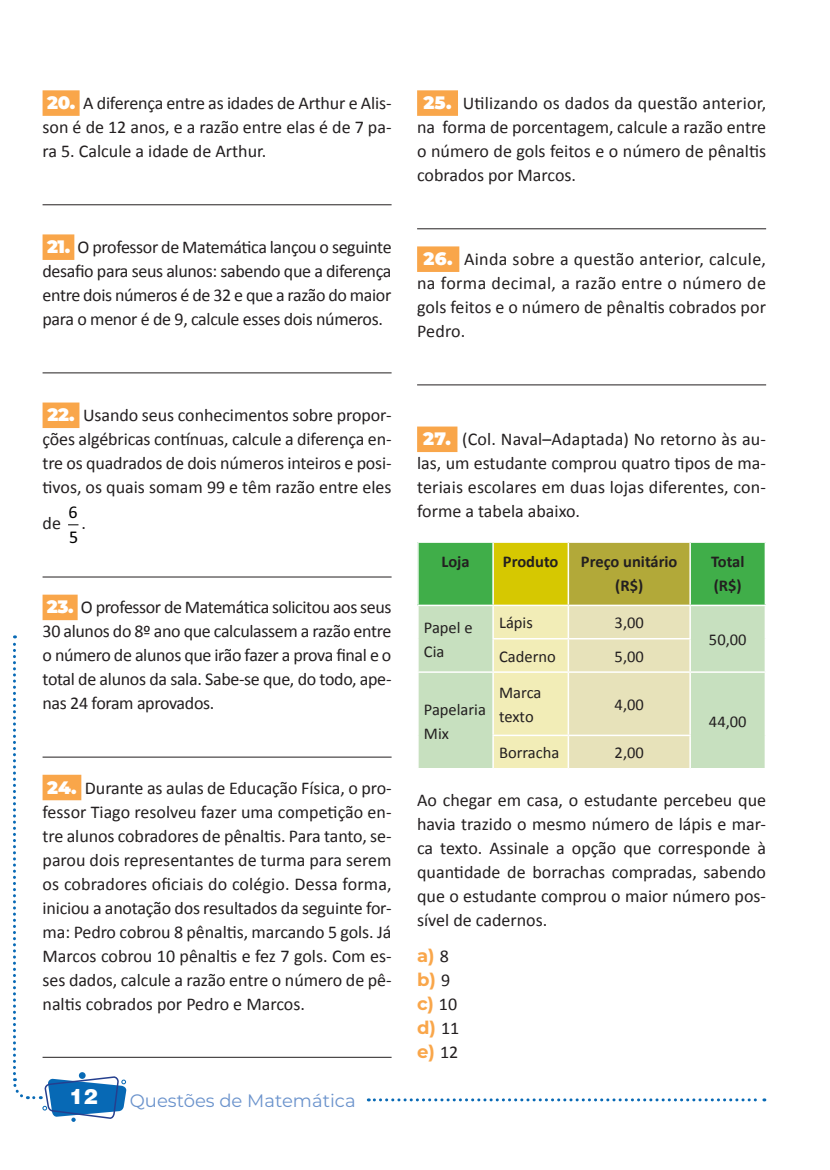
<style>
.page{position:relative;width:830px;height:1170px;background:#fff}
.page>*{position:absolute;margin:0;border:0;box-sizing:border-box;transform-origin:0 0}
.t1{font:900 21px "Helvetica";color:#fff}
.ENUNCIADO{font:18px/24px "Calibri";color:#231f20;text-align:justify}
.TEXTO_sem_recuo{font:18px/24px "Calibri";color:#231f20;text-align:justify}
.t2{font:18px "Montserrat";color:#6b93cc}
.ALTERNATIVAS{font:700 18px "Montserrat";color:#f9a64a}
.t3{font:18px/25.3px "Calibri";color:#000}
.TEXTO_sem_recuo-2{font:16.5px/24px "Calibri";color:#231f20}
.TEXTO_sem_recuo-3{font:700 16.5px/24px "Calibri";color:#231f20;text-align:center}
.s1{font-family:"Montserrat";font-weight:900;color:#fff}
.s2{font-family:"Calibri";font-weight:400;color:#231f20}
</style>
<div class="page">
<svg style="left:79px;top:1071px;width:7px;height:7px"></svg>
<svg style="left:368px;top:1098px;width:396px;height:3px"></svg>
<svg style="left:40px;top:1075px;width:87px;height:46px"></svg>
<svg style="left:13px;top:635px;width:21px;height:464px"></svg>
<div style="left:43px;top:234px;width:31px;height:26px;background:#f9a64a"></div>
<hr style="left:43px;top:372px;width:348px;height:1px;background:#231f20">
<div style="left:43px;top:402px;width:36px;height:26px;background:#f9a64a"></div>
<hr style="left:43px;top:576px;width:348px;height:1px;background:#231f20">
<div style="left:43px;top:90px;width:37px;height:26px;background:#f9a64a"></div>
<hr style="left:43px;top:204px;width:348px;height:1px;background:#231f20">
<div style="left:43px;top:594px;width:35px;height:26px;background:#f9a64a"></div>
<hr style="left:43px;top:756px;width:348px;height:1px;background:#231f20">
<div style="left:43px;top:774px;width:38px;height:26px;background:#f9a64a"></div>
<hr style="left:43px;top:1056px;width:348px;height:1px;background:#231f20">
<div style="left:417px;top:90px;width:41px;height:26px;background:#f9a64a"></div>
<hr style="left:417px;top:228px;width:348px;height:1px;background:#231f20">
<div style="left:417px;top:246px;width:42px;height:26px;background:#f9a64a"></div>
<hr style="left:417px;top:384px;width:348px;height:1px;background:#231f20">
<div style="left:417px;top:426px;width:40px;height:26px;background:#f9a64a"></div>
<div style="left:417px;top:542px;width:76px;height:63px;background:#40ae49"></div>
<div style="left:493px;top:542px;width:75px;height:63px;background:#d6c801"></div>
<div style="left:568px;top:542px;width:121px;height:63px;background:#b2a939"></div>
<div style="left:689px;top:542px;width:76px;height:63px;background:#40ae49"></div>
<svg style="left:418px;top:606px;width:346px;height:162px"></svg>
<hr style="left:417px;top:541px;width:76px;height:2px;background:#fff">
<hr style="left:417px;top:543px;width:1px;height:61px;background:#fff">
<hr style="left:493px;top:541px;width:75px;height:2px;background:#fff">
<hr style="left:492px;top:543px;width:1px;height:61px;background:#fff">
<hr style="left:568px;top:541px;width:121px;height:2px;background:#fff">
<hr style="left:567px;top:543px;width:2px;height:61px;background:#fff">
<hr style="left:689px;top:541px;width:76px;height:2px;background:#fff">
<hr style="left:689px;top:543px;width:1px;height:61px;background:#fff">
<hr style="left:764px;top:543px;width:1px;height:61px;background:#fff">
<hr style="left:417px;top:604px;width:76px;height:2px;background:#fff">
<hr style="left:493px;top:604px;width:75px;height:2px;background:#fff">
<hr style="left:492px;top:606px;width:1px;height:32px;background:#fff">
<hr style="left:568px;top:604px;width:121px;height:2px;background:#fff">
<hr style="left:567px;top:606px;width:2px;height:32px;background:#fff">
<hr style="left:689px;top:604px;width:76px;height:2px;background:#fff">
<hr style="left:689px;top:606px;width:1px;height:32px;background:#fff">
<hr style="left:492px;top:638px;width:76px;height:1px;background:#fff">
<hr style="left:492px;top:639px;width:1px;height:32px;background:#fff">
<hr style="left:568px;top:638px;width:122px;height:1px;background:#fff">
<hr style="left:567px;top:639px;width:2px;height:32px;background:#fff">
<hr style="left:689px;top:639px;width:1px;height:32px;background:#fff">
<hr style="left:417px;top:671px;width:76px;height:1px;background:#fff">
<hr style="left:493px;top:671px;width:75px;height:1px;background:#fff">
<hr style="left:492px;top:672px;width:1px;height:62px;background:#fff">
<hr style="left:568px;top:671px;width:121px;height:1px;background:#fff">
<hr style="left:567px;top:672px;width:2px;height:62px;background:#fff">
<hr style="left:689px;top:671px;width:76px;height:1px;background:#fff">
<hr style="left:689px;top:672px;width:1px;height:62px;background:#fff">
<hr style="left:492px;top:734px;width:76px;height:2px;background:#fff">
<hr style="left:492px;top:736px;width:1px;height:32px;background:#fff">
<hr style="left:568px;top:734px;width:122px;height:2px;background:#fff">
<hr style="left:567px;top:736px;width:2px;height:32px;background:#fff">
<hr style="left:689px;top:736px;width:1px;height:32px;background:#fff">
<p class="ENUNCIADO" style="left:43px;top:90px;width:350px"><span class="s1">20.</span> A diferença entre as idades de Arthur e Alis&shy;son é de 12 anos, e a razão entre elas é de 7 pa&shy;ra 5. Calcule a idade de Arthur.</p>
<p class="ENUNCIADO" style="left:43px;top:234px;width:350px"><span class="s1">21.</span> O professor de Matemática lançou o seguinte desafio para seus alunos: sabendo que a diferença entre dois números é de 32 e que a razão do maior para o menor é de 9, calcule esses dois números.</p>
<p class="ENUNCIADO" style="left:417px;top:90px;width:350px;text-indent:6px"><span class="s1">25.</span> Utilizando os dados da questão anterior, na forma de porcentagem, calcule a razão entre o número de gols feitos e o número de pênaltis cobrados por Marcos.</p>
<p class="ENUNCIADO" style="left:417px;top:246px;width:350px;text-indent:6px"><span class="s1">26.</span> Ainda sobre a questão anterior, calcule, na forma decimal, a razão entre o número de gols feitos e o número de pênaltis cobrados por Pedro.</p>
<p class="ENUNCIADO" style="left:43px;top:402px;width:350px"><span class="s1">22.</span> Usando seus conhecimentos sobre propor&shy;ções algébricas contínuas, calcule a diferença en&shy;tre os quadrados de dois números inteiros e posi&shy;tivos, os quais somam 99 e têm razão entre eles</p>
<p class="ENUNCIADO" style="left:43px;top:510px;width:20px">de</p>
<p class="t3" style="left:69px;top:498px;width:11px">6<br>5</p>
<p class="ENUNCIADO" style="left:82px;top:510px;width:6px">.</p>
<p class="ENUNCIADO" style="left:43px;top:594px;width:350px"><span class="s1">23.</span> O professor de Matemática solicitou aos seus 30 alunos do 8º ano que calculassem a razão entre o número de alunos que irão fazer a prova final e o total de alunos da sala. Sabe-se que, do todo, ape&shy;nas 24 foram aprovados.</p>
<p class="ENUNCIADO" style="left:43px;top:774px;width:350px"><span class="s1">24.</span> Durante as aulas de Educação Física, o pro&shy;fessor Tiago resolveu fazer uma competição en&shy;tre alunos cobradores de pênaltis. Para tanto, se&shy;parou dois representantes de turma para serem os cobradores oficiais do colégio. Dessa forma, iniciou a anotação dos resultados da seguinte for&shy;ma: Pedro cobrou 8 pênaltis, marcando 5 gols. Já Marcos cobrou 10 pênaltis e fez 7 gols. Com es&shy;ses dados, calcule a razão entre o número de pê&shy;naltis cobrados por Pedro e Marcos.</p>
<p class="t1" style="left:69px;top:1082px;width:30px">12</p>
<p class="t2" style="left:130px;top:1087px;width:227px">Questões de Matemática</p>
<p class="ENUNCIADO" style="left:417px;top:426px;width:350px;text-indent:6px"><span class="s1">27.</span> (Col. Naval–Adaptada) No retorno às au&shy;las, um estudante comprou quatro tipos de ma&shy;teriais escolares em duas lojas diferentes, con&shy;forme a tabela abaixo.</p>
<p class="TEXTO_sem_recuo-3" style="left:441px;top:549px;width:30px">Loja</p>
<p class="TEXTO_sem_recuo-3" style="left:502px;top:549px;width:57px">Produto</p>
<p class="TEXTO_sem_recuo-3" style="left:580px;top:549px;width:98px">Preço unitário (R$)</p>
<p class="TEXTO_sem_recuo-3" style="left:710px;top:549px;width:35px;text-align:left">Total (R$)</p>
<p class="TEXTO_sem_recuo-2" style="left:423px;top:614px;width:50px">Papel e<br>Cia</p>
<p class="TEXTO_sem_recuo-2" style="left:499px;top:610px;width:35px">Lápis</p>
<p class="TEXTO_sem_recuo-2" style="left:614px;top:610px;width:31px">3,00</p>
<p class="TEXTO_sem_recuo-2" style="left:708px;top:626px;width:39px">50,00</p>
<p class="TEXTO_sem_recuo-2" style="left:499px;top:643px;width:58px">Caderno</p>
<p class="TEXTO_sem_recuo-2" style="left:614px;top:643px;width:31px">5,00</p>
<p class="TEXTO_sem_recuo-2" style="left:423px;top:696px;width:64px">Papelaria<br>Mix</p>
<p class="TEXTO_sem_recuo-2" style="left:499px;top:679px;width:44px">Marca texto</p>
<p class="TEXTO_sem_recuo-2" style="left:614px;top:691px;width:31px">4,00</p>
<p class="TEXTO_sem_recuo-2" style="left:708px;top:708px;width:39px">44,00</p>
<p class="TEXTO_sem_recuo-2" style="left:499px;top:740px;width:62px">Borracha</p>
<p class="TEXTO_sem_recuo-2" style="left:614px;top:740px;width:31px">2,00</p>
<p class="TEXTO_sem_recuo" style="left:417px;top:786px;width:350px">Ao chegar em casa, o estudante percebeu que havia trazido o mesmo número de lápis e mar&shy;ca texto. Assinale a opção que corresponde à quantidade de borrachas compradas, sabendo que o estudante comprou o maior número pos&shy;sível de cadernos.</p>
<p class="ALTERNATIVAS" style="left:417px;top:942px;width:33px">a) <span class="s2">8</span></p>
<p class="ALTERNATIVAS" style="left:417px;top:966px;width:35px">b) <span class="s2">9</span></p>
<p class="ALTERNATIVAS" style="left:417px;top:990px;width:42px">c) <span class="s2">10</span></p>
<p class="ALTERNATIVAS" style="left:417px;top:1014px;width:44px">d) <span class="s2">11</span></p>
<p class="ALTERNATIVAS" style="left:417px;top:1038px;width:43px">e) <span class="s2">12</span></p>
</div>
